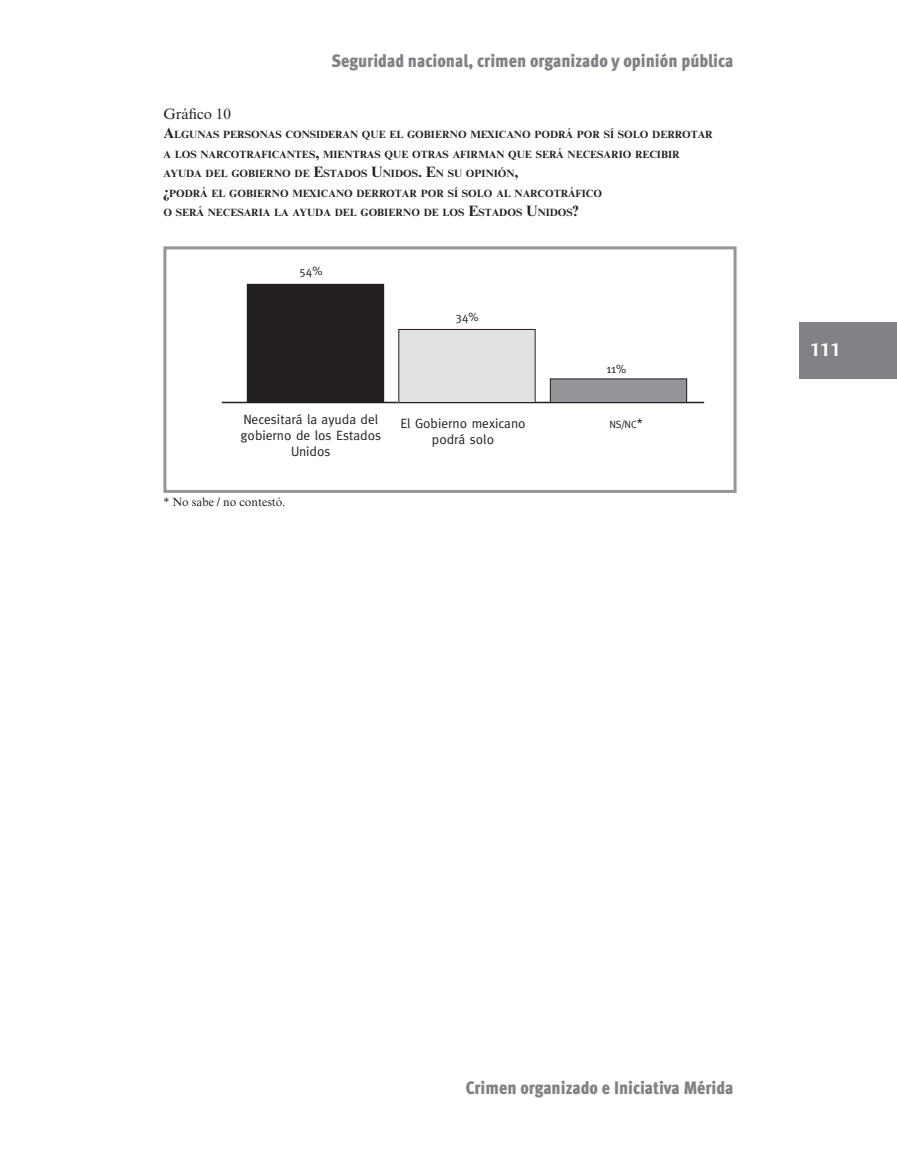
<style>
.page{position:relative;width:897px;height:1152px;background:#fff}
.page>*{position:absolute;margin:0;border:0;box-sizing:border-box;transform-origin:0 0}
.t1{font:900 18px "Meta Cond";color:#808285}
.t2{font:700 18px "Angie";color:#fff}
.texto_01{font:15px "Times New Roman MT Std";color:#231f20}
.t3{font:13.5px/16.2px "Meta";color:#231f20;text-align:center}
.Fuente{font:12px "Times New Roman MT Std";color:#231f20}
.t4{font:12px "Meta";color:#231f20}
.subtitulo_01{font:700 10.5px "Times New Roman MT Std";color:#231f20}
.t5{font:10.5px "Meta";color:#231f20}
.s1{font-size:15px}
.s2{font-size:13.5px}
</style>
<div class="page">
<div style="left:799px;top:321px;width:97px;height:57px;background:#808285"></div>
<hr style="left:222px;top:402px;width:482px;height:1px;background:#231f20">
<div style="left:550px;top:379px;width:136px;height:23px;background:#939598"></div>
<div style="left:550px;top:378px;width:137px;height:25px;border:1px solid #231f20"></div>
<div style="left:399px;top:329px;width:136px;height:73px;background:#e1e2e4"></div>
<div style="left:398px;top:329px;width:137px;height:74px;border:1px solid #231f20"></div>
<div style="left:247px;top:284px;width:136px;height:118px;background:#231f20"></div>
<div style="left:247px;top:284px;width:137px;height:119px;border:1px solid #231f20"></div>
<div style="left:163px;top:246px;width:573px;height:247px;border:3px solid #939598"></div>
<h1 class="t1" style="left:331px;top:49px;width:403px">Seguridad nacional, crimen organizado y opinión pública</h1>
<p class="texto_01" style="left:163px;top:105px;width:69px">Gráfico 10</p>
<p class="subtitulo_01" style="left:163px;top:128px;width:551px"><span class="s1">A</span>LGUNAS PERSONAS CONSIDERAN QUE EL GOBIERNO MEXICANO PODRÁ POR SÍ SOLO DERROTAR</p>
<p class="subtitulo_01" style="left:163px;top:148px;width:517px">A LOS NARCOTRAFICANTES<span class="s1">,</span> MIENTRAS QUE OTRAS AFIRMAN QUE SERÁ NECESARIO RECIBIR</p>
<p class="subtitulo_01" style="left:163px;top:167px;width:356px">AYUDA DEL GOBIERNO DE <span class="s1">E</span>STADOS <span class="s1">U</span>NIDOS<span class="s1">. E</span>N SU OPINIÓN<span class="s1">,</span></p>
<p class="subtitulo_01" style="left:163px;top:187px;width:440px"><span class="s1">¿</span>PODRÁ EL GOBIERNO MEXICANO DERROTAR POR SÍ SOLO AL NARCOTRÁFICO</p>
<p class="subtitulo_01" style="left:163px;top:206px;width:417px">O SERÁ NECESARIA LA AYUDA DEL GOBIERNO DE LOS <span class="s1">E</span>STADOS <span class="s1">U</span>NIDOS<span class="s1">?</span></p>
<p class="t4" style="left:299px;top:264px;width:24px">54%</p>
<p class="t4" style="left:455px;top:310px;width:24px">34%</p>
<p class="t4" style="left:606px;top:362px;width:21px">11%</p>
<p class="t3" style="left:240px;top:411px;width:142px">Necesitará la ayuda del gobierno de los Estados<br>Unidos</p>
<p class="t3" style="left:400px;top:414px;width:127px">El Gobierno mexicano podrá solo</p>
<p class="t5" style="left:609px;top:418px;width:35px">NS/NC<span class="s2">*</span></p>
<p class="Fuente" style="left:163px;top:495px;width:123px">* No sabe / no contestó.</p>
<h1 class="t2" style="left:810px;top:340px;width:32px">111</h1>
<h1 class="t1" style="left:466px;top:1076px;width:269px">Crimen organizado e Iniciativa Mérida</h1>
</div>
